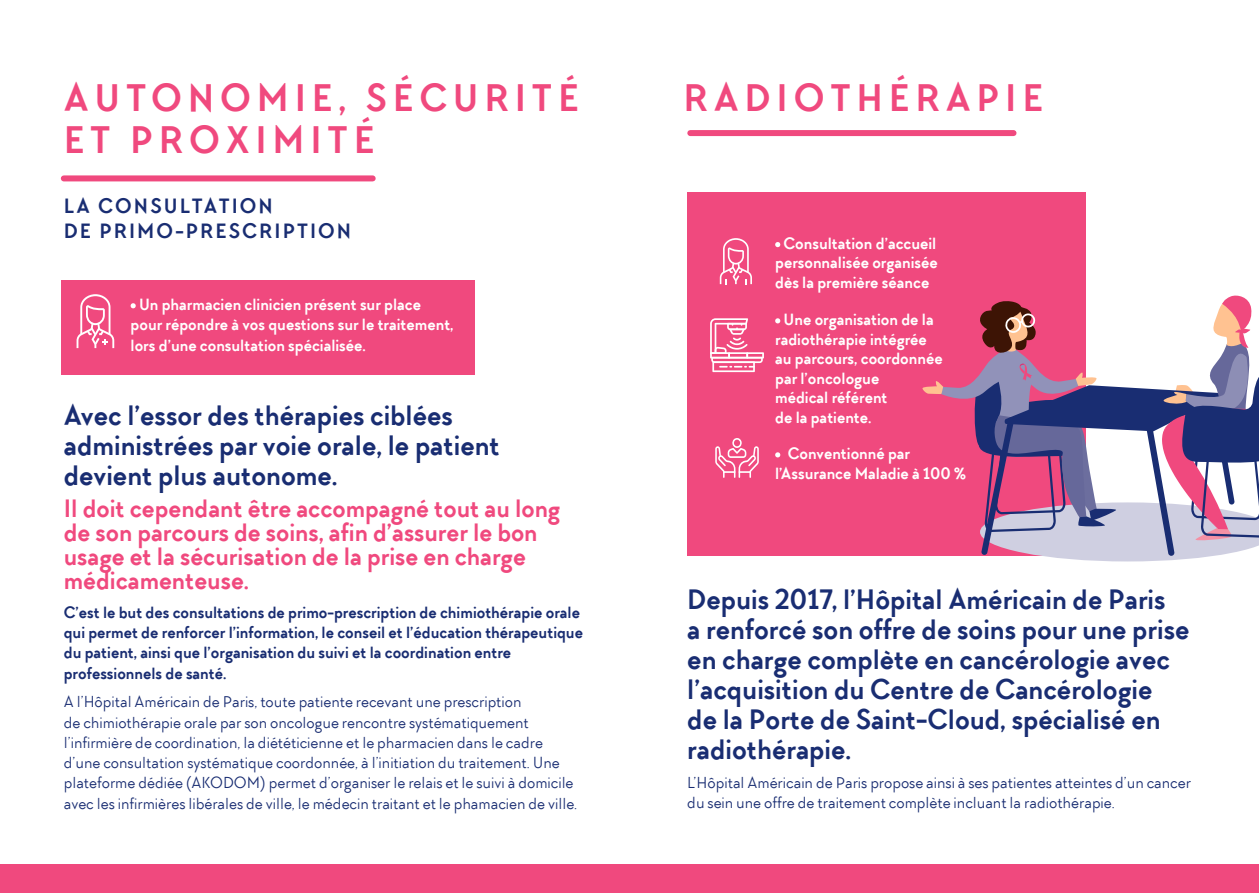
<style>
.page{position:relative;width:1259px;height:893px;background:#fff}
.page>*{position:absolute;margin:0;border:0;box-sizing:border-box;transform-origin:0 0}
.t1{font:700 39px/42px "TT Chocolates";letter-spacing:.15em;color:#f0497e}
.t2{font:700 28.5px/30px "TT Chocolates";color:#192d72}
.t3{font:700 25.5px/24px "TT Chocolates";color:#f0497e}
.t4{font:700 21px/25.5px "TT Chocolates";letter-spacing:.1em;color:#192d72}
.t5{font:16.5px/20.2px "TT Chocolates";color:#192d72}
.t6{font:700 16.5px/19.5px "TT Chocolates";color:#fff}
.t7{font:700 16.5px/20.2px "TT Chocolates";color:#192d72}
</style>
<div class="page">
<div style="left:64px;top:175px;width:309px;height:6px;background:#f0497e"></div>
<div style="left:0;top:864px;width:1259px;height:29px;background:#f0497e"></div>
<div style="left:61px;top:281px;width:413px;height:94px;background:#f0497e"></div>
<svg style="left:131px;top:303px;width:5px;height:5px"></svg>
<svg style="left:77px;top:294px;width:37px;height:54px"></svg>
<div style="left:690px;top:130px;width:323px;height:6px;background:#f0497e"></div>
<div style="left:687px;top:193px;width:398px;height:363px;background:#f0497e"></div>
<svg style="left:775px;top:242px;width:5px;height:5px"></svg>
<svg style="left:775px;top:318px;width:5px;height:5px"></svg>
<svg style="left:775px;top:452px;width:5px;height:5px"></svg>
<svg style="left:720px;top:238px;width:32px;height:46px"></svg>
<svg style="left:710px;top:318px;width:54px;height:54px"></svg>
<svg style="left:922px;top:292px;width:337px;height:269px"></svg>
<svg style="left:715px;top:438px;width:44px;height:40px"></svg>
<p class="t1" style="left:64px;top:77px;width:516px">AUTONOMIE, SÉCURITÉ<br>ET PROXIMITÉ</p>
<p class="t4" style="left:64px;top:193px;width:289px">LA CONSULTATION<br>DE PRIMO-PRESCRIPTION</p>
<p class="t6" style="left:131px;top:295px;width:324px;line-height:20.2px;text-indent:8px">Un pharmacien clinicien présent sur place pour répondre à vos questions sur le traitement, lors d’une consultation spécialisée.</p>
<p class="t2" style="left:64px;top:400px;width:437px">Avec l’essor des thérapies ciblées administrées par voie orale, le patient devient plus autonome.</p>
<p class="t3" style="left:64px;top:497px;width:498px">Il doit cependant être accompagné tout au long de son parcours de soins, afin d’assurer le bon usage et la sécurisation de la prise en charge médicamenteuse.</p>
<p class="t7" style="left:64px;top:602px;width:521px">C’est le but des consultations de primo-prescription de chimiothérapie orale qui permet de renforcer l’information, le conseil et l’éducation thérapeutique du patient, ainsi que l’organisation du suivi et la coordination entre professionnels de santé.</p>
<p class="t5" style="left:64px;top:692px;width:515px">A l’Hôpital Américain de Paris, toute patiente recevant une prescription<br>de chimiothérapie orale par son oncologue rencontre systématiquement l’infirmière de coordination, la diététicienne et le pharmacien dans le cadre d’une consultation systématique coordonnée, à l’initiation du traitement. Une plateforme dédiée (AKODOM) permet d’organiser le relais et le suivi à domicile avec les infirmières libérales de ville, le médecin traitant et le phamacien de ville.</p>
<p class="t1" style="left:683px;top:77px;width:361px">RADIOTHÉRAPIE</p>
<p class="t6" style="left:775px;top:234px;width:164px;text-align:center">Consultation d’accueil personnalisée organisée dès la première séance</p>
<p class="t6" style="left:775px;top:310px;width:169px;text-indent:8px">Une organisation de la radiothérapie intégrée au parcours, coordonnée par l’oncologue<br>médical référent<br>de la patiente.</p>
<p class="t6" style="left:775px;top:444px;width:192px;text-indent:13px">Conventionné par l’Assurance Maladie à 100 %</p>
<p class="t2" style="left:687px;top:584px;width:504px">Depuis 2017, l’Hôpital Américain de Paris<br>a renforcé son offre de soins pour une prise en charge complète en cancérologie avec l’acquisition du Centre de Cancérologie<br>de la Porte de Saint-Cloud, spécialisé en radiothérapie.</p>
<p class="t5" style="left:687px;top:772px;width:505px">L’Hôpital Américain de Paris propose ainsi à ses patientes atteintes d’un cancer du sein une offre de traitement complète incluant la radiothérapie.</p>
</div>
